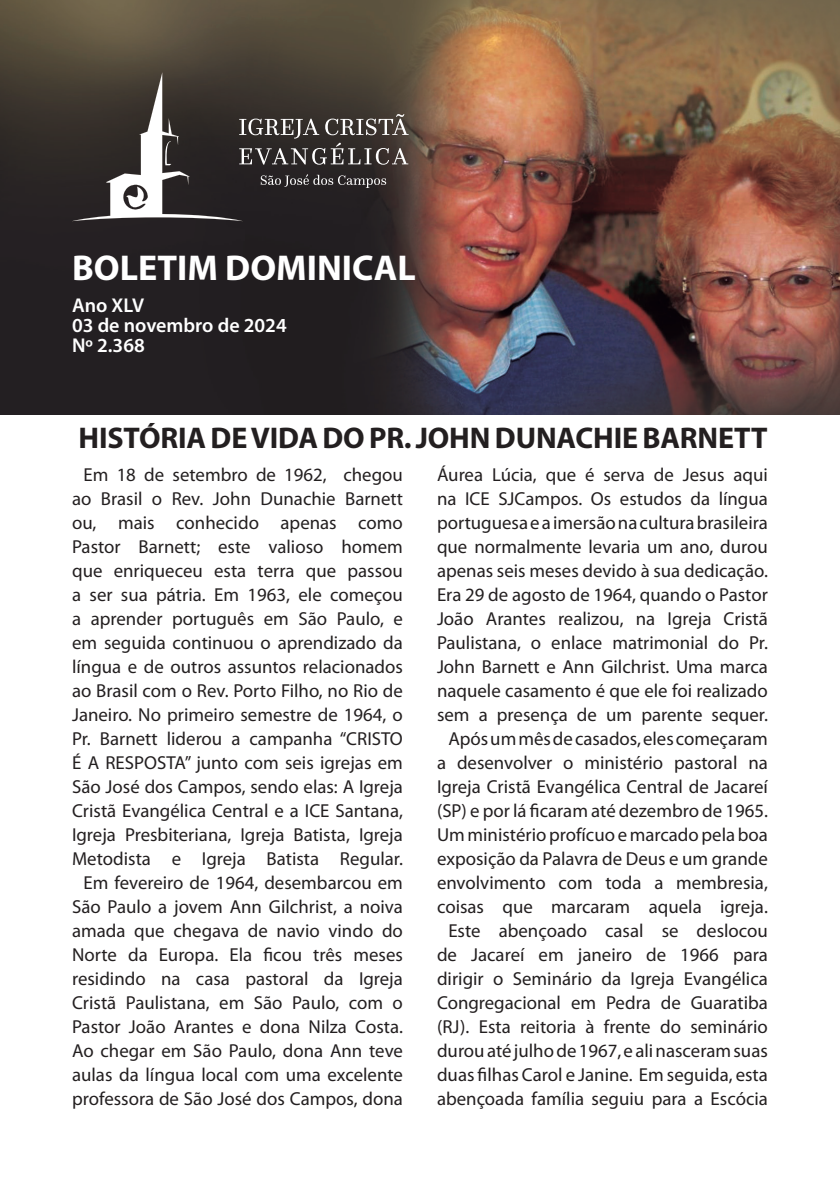
<style>
.page{position:relative;width:840px;height:1191px;background:#fff}
.page>*{position:absolute;margin:0;border:0;box-sizing:border-box;transform-origin:0 0}
.t1{font:700 36px "Myriad Pro";color:#fff}
.t2{font:700 30px "Myriad Pro";letter-spacing:-.005em;color:#231f20}
.t3{font:600 20px/20px "Myriad Pro";color:#fff}
.t4{font:18.8px/24px "Myriad Pro";color:#231f20;text-align:center}
</style>
<div class="page">
<img style="left:0;top:0;width:839px;height:414px">
<svg style="left:72px;top:72px;width:336px;height:149px;background:#47423f"></svg>
<h1 class="t1" style="left:72px;top:244px;width:345px">BOLETIM DOMINICAL</h1>
<p class="t3" style="left:72px;top:294px;width:216px">Ano XLV<br>03 de novembro de 2024<br>Nº 2.368</p>
<h2 class="t2" style="left:79px;top:419px;width:690px">HISTÓRIA DE VIDA DO PR. JOHN DUNACHIE BARNETT</h2>
<p class="t4" style="left:72px;top:462px;width:332px">Em 18 de setembro de 1962, chegou ao Brasil o Rev. John Dunachie Barnett ou, mais conhecido apenas como Pastor Barnett; este valioso homem que enriqueceu esta terra que passou a ser sua pátria. Em 1963, ele começou a aprender português em São Paulo, e em seguida continuou o aprendizado da língua e de outros assuntos relacionados ao Brasil com o Rev. Porto Filho, no Rio de Janeiro. No primeiro semestre de 1964, o Pr. Barnett liderou a campanha “CRISTO É A RESPOSTA” junto com seis igrejas em São José dos Campos, sendo elas: A Igreja Cristã Evangélica Central e a ICE Santana, Igreja Presbiteriana, Igreja Batista, Igreja Metodista e Igreja Batista Regular.<br>Em fevereiro de 1964, desembarcou em São Paulo a jovem Ann Gilchrist, a noiva amada que chegava de navio vindo do Norte da Europa. Ela ficou três meses residindo na casa pastoral da Igreja Cristã Paulistana, em São Paulo, com o Pastor João Arantes e dona Nilza Costa.<br>Ao chegar em São Paulo, dona Ann teve aulas da língua local com uma excelente professora de São José dos Campos, dona</p>
<p class="t4" style="left:437px;top:462px;width:332px;text-align:right">Áurea Lúcia, que é serva de Jesus aqui na ICE SJCampos. Os estudos da língua portuguesa e a imersão na cultura brasileira que normalmente levaria um ano, durou apenas seis meses devido à sua dedicação.<br>Era 29 de agosto de 1964, quando o Pastor João Arantes realizou, na Igreja Cristã Paulistana, o enlace matrimonial do Pr.<br>John Barnett e Ann Gilchrist. Uma marca naquele casamento é que ele foi realizado sem a presença de um parente sequer.<br>Após um mês de casados, eles começaram a desenvolver o ministério pastoral na Igreja Cristã Evangélica Central de Jacareí (SP) e por lá ficaram até dezembro de 1965.<br>Um ministério profícuo e marcado pela boa exposição da Palavra de Deus e um grande envolvimento com toda a membresia, coisas que marcaram aquela igreja.<br>Este abençoado casal se deslocou de Jacareí em janeiro de 1966 para dirigir o Seminário da Igreja Evangélica Congregacional em Pedra de Guaratiba (RJ). Esta reitoria à frente do seminário durou até julho de 1967, e ali nasceram suas duas filhas Carol e Janine. Em seguida, esta abençoada família seguiu para a Escócia</p>
</div>
